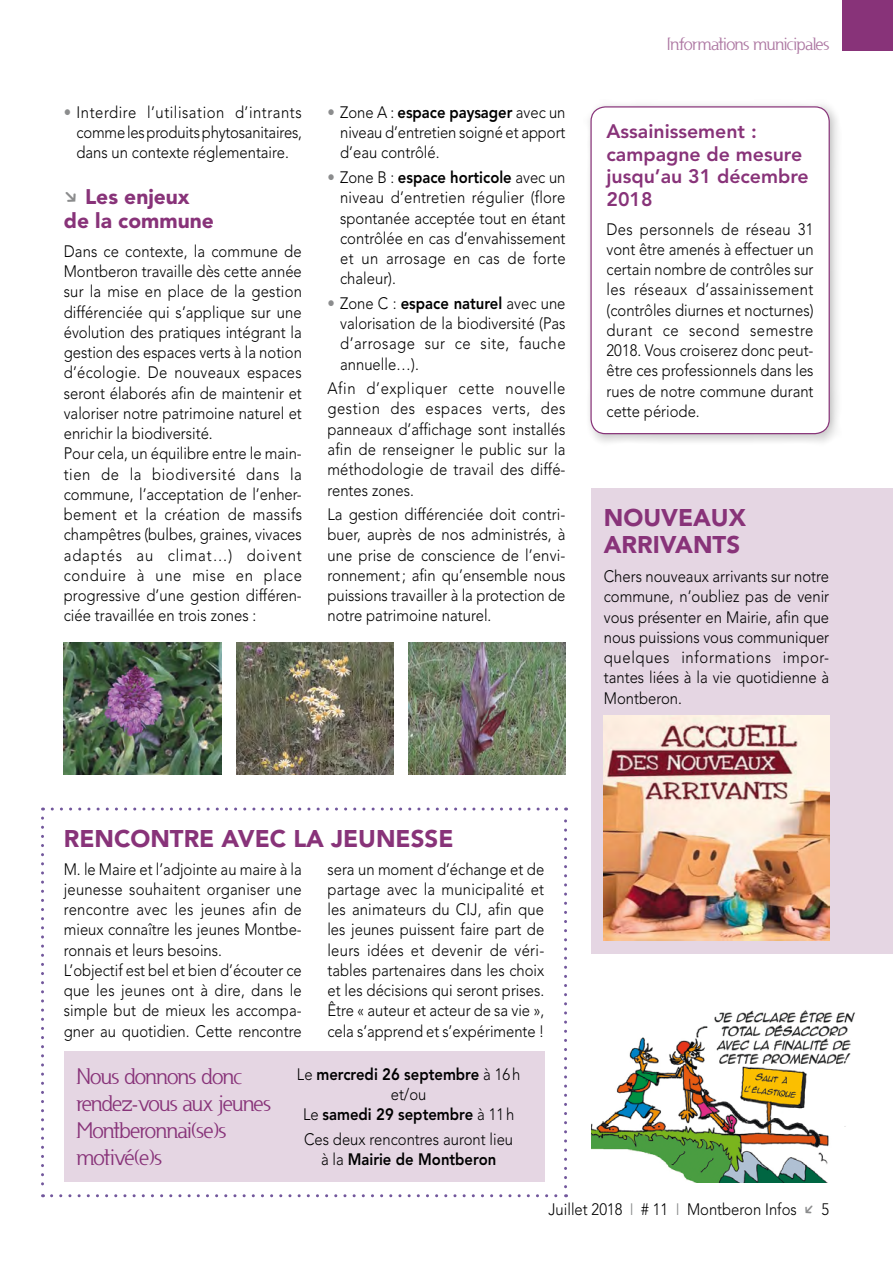
<style>
.page{position:relative;width:893px;height:1263px;background:#fff}
.page>*{position:absolute;margin:0;border:0;box-sizing:border-box;transform-origin:0 0}
.t1{font:900 24px/27px "Avenir LT Std";color:#883379}
.t2{font:21px/27px "Usenet";letter-spacing:-.045em;color:#883379}
.t3{font:900 21px/24px "Avenir LT Std";color:#883379;text-align:center}
.t4{font:800 19.5px/22.5px "Avenir LT Std";color:#883379}
.t5{font:300 16.5px/20.2px "Avenir LT Std";color:#000;text-align:justify;scale:.9 1}
.t6{font:800 16.5px/20.2px "Avenir LT Std";color:#000;text-align:center;scale:.9 1}
.t7{font:16.5px "Usenet";letter-spacing:-.03em;color:#ad77a2}
.s1{color:#8b8c8d}
.s2{font-weight:800}
.s3{font-weight:300}
</style>
<div class="page">
<div style="left:842px;top:0;width:51px;height:51px;background:#883379"></div>
<div style="left:584px;top:100px;width:258px;height:347px;background:#000;opacity:.25"></div>
<div style="left:591px;top:107px;width:238px;height:327px;background:#fff;border-radius:14px"></div>
<div style="left:590px;top:106px;width:240px;height:328px;border:1px solid #883379;border-radius:14px"></div>
<img style="left:64px;top:643px;width:157px;height:131px">
<img style="left:408px;top:643px;width:158px;height:131px">
<img style="left:236px;top:643px;width:157px;height:131px">
<img style="left:591px;top:1010px;width:264px;height:172px">
<div style="left:64px;top:1051px;width:480px;height:131px;background:#e5d6e3"></div>
<div style="left:591px;top:488px;width:302px;height:465px;background:#e5d6e3"></div>
<img style="left:604px;top:715px;width:225px;height:226px">
<svg style="left:41px;top:818px;width:3px;height:379px"></svg>
<svg style="left:52px;top:1194px;width:515px;height:3px"></svg>
<svg style="left:564px;top:807px;width:3px;height:380px"></svg>
<svg style="left:43px;top:807px;width:513px;height:3px"></svg>
<p class="t5" style="left:77px;top:102px;width:252px;text-indent:-13px"><span class="s1">•</span> Interdire l’utilisation d’intrants comme les produits phytosanitaires, dans un contexte réglementaire.</p>
<p class="t3" style="left:64px;top:184px;width:152px">Les enjeux<br>de la commune</p>
<p class="t5" style="left:64px;top:241px;width:266px;text-align:left">Dans ce contexte, la commune de Montberon travaille dès cette année sur la mise en place de la gestion différenciée qui s’applique sur une évolution des pratiques intégrant la gestion des espaces verts à la notion d’écologie. De nouveaux espaces seront élaborés afin de maintenir et valoriser notre patrimoine naturel et enrichir la biodiversité.<br>Pour cela, un équilibre entre le main&shy;tien de la biodiversité dans la commune, l’acceptation de l’enher&shy;bement et la création de massifs champêtres (bulbes, graines, vivaces adaptés au climat…) doivent conduire à une mise en place progressive d’une gestion différen&shy;ciée travaillée en trois zones :</p>
<p class="t5" style="left:340px;top:102px;width:252px;text-indent:-13px"><span class="s1">•</span> Zone A : <span class="s2">espace paysager</span> avec un niveau d’entretien soigné et apport d’eau contrôlé.</p>
<p class="t5" style="left:340px;top:167px;width:252px;text-indent:-13px"><span class="s1">•</span> Zone B : <span class="s2">espace horticole</span> avec un niveau d’entretien régulier (flore spontanée acceptée tout en étant contrôlée en cas d’envahissement et un arrosage en cas de forte chaleur).</p>
<p class="t5" style="left:340px;top:293px;width:252px;text-indent:-13px"><span class="s1">•</span> Zone C : <span class="s2">espace naturel</span> avec une valorisation de la biodiversité (Pas d’arrosage sur ce site, fauche annuelle…).</p>
<p class="t5" style="left:327px;top:378px;width:266px">Afin d’expliquer cette nouvelle gestion des espaces verts, des panneaux d’affichage sont installés afin de renseigner le public sur la méthodologie de travail des diffé&shy;rentes zones.</p>
<p class="t5" style="left:327px;top:504px;width:266px">La gestion différenciée doit contri&shy;buer, auprès de nos administrés, à une prise de conscience de l’envi&shy;ronnement; afin qu’ensemble nous puissions travailler à la protection de notre patrimoine naturel.</p>
<p class="t7" style="left:668px;top:33px;width:163px">Informations municipales</p>
<p class="t4" style="left:607px;top:120px;width:204px">Assainissement : campagne de mesure jusqu’au 31 décembre<br>2018</p>
<p class="t5" style="left:607px;top:219px;width:232px">Des personnels de réseau 31 vont être amenés à effectuer un certain nombre de contrôles sur les réseaux d’assainissement (contrôles diurnes et nocturnes) durant ce second semestre 2018. Vous croiserez donc peut&shy;être ces professionnels dans les rues de notre commune durant cette période.</p>
<h1 class="t1" style="left:604px;top:504px;width:144px">NOUVEAUX<br>ARRIVANTS</h1>
<p class="t5" style="left:604px;top:566px;width:252px">Chers nouveaux arrivants sur notre commune, n’oubliez pas de venir vous présenter en Mairie, afin que nous puissions vous communiquer quelques informations impor&shy;tantes liées à la vie quotidienne à Montberon.</p>
<h1 class="t1" style="left:64px;top:825px;width:391px">RENCONTRE AVEC LA JEUNESSE</h1>
<p class="t5" style="left:64px;top:859px;width:266px;text-align:left">M. le Maire et l’adjointe au maire à la jeunesse souhaitent organiser une rencontre avec les jeunes afin de mieux connaître les jeunes Montbe&shy;ronnais et leurs besoins.<br>L’objectif est bel et bien d’écouter ce que les jeunes ont à dire, dans le simple but de mieux les accompa&shy;gner au quotidien. Cette rencontre</p>
<p class="t5" style="left:327px;top:859px;width:242px">sera un moment d’échange et de partage avec la municipalité et les animateurs du CIJ, afin que les jeunes puissent faire part de leurs idées et devenir de véri&shy;tables partenaires dans les choix et les décisions qui seront prises.<br>Être « auteur et acteur de sa vie », cela s’apprend et s’expérimente !</p>
<p class="t6" style="left:297px;top:1064px;width:250px"><span class="s3">Le</span> mercredi 26 septembre <span class="s3">à 16h et/ou<br>Le</span> samedi 29 septembre <span class="s3">à 11h</span></p>
<p class="t5" style="left:304px;top:1129px;width:234px;text-align:center">Ces deux rencontres auront lieu à la <span class="s2">Mairie de Montberon</span></p>
<p class="t2" style="left:77px;top:1062px;width:196px">Nous donnons donc rendez-vous aux jeunes<br>Montberonnai(se)s motivé(e)s</p>
<p class="t5" style="left:548px;top:1199px;width:277px">Juillet 2018 <span class="s1">I</span> # 11 <span class="s1">I</span> Montberon Infos</p>
<p class="t5" style="left:821px;top:1199px;width:10px">5</p>
</div>
